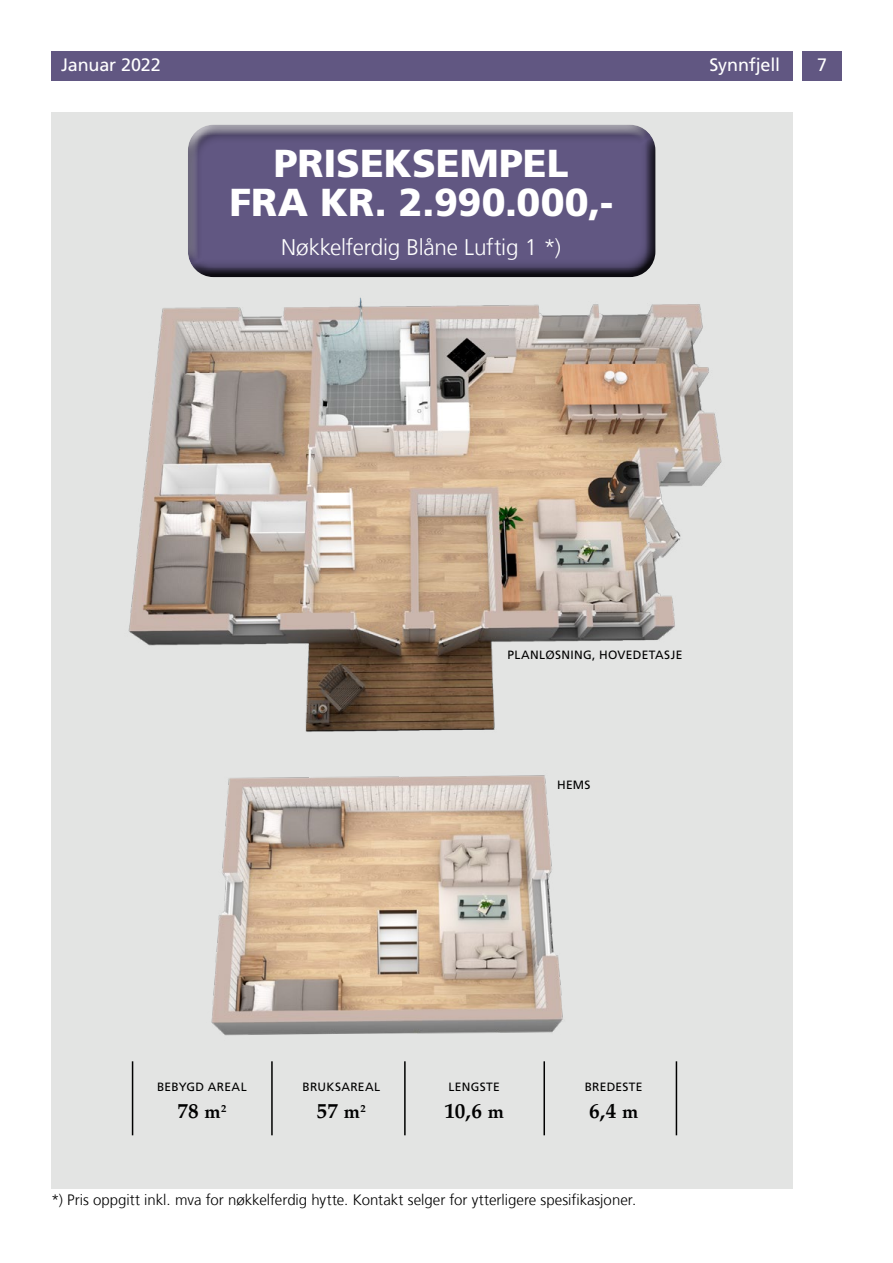
<style>
.page{position:relative;width:893px;height:1263px;background:#fff}
.page>*{position:absolute;margin:0;border:0;box-sizing:border-box;transform-origin:0 0}
.t1{font:900 39px/39px "Frutiger LT Std";color:#fff;text-align:center}
.t2{font:300 22.5px "Frutiger LT Arabic 45";letter-spacing:-.01em;color:#fff}
.t3{font:700 21.15px "Palatino";color:#000}
.t4{font:18px "Frutiger LT Std";letter-spacing:-.01em;color:#fff}
.t5{font:300 15px "Frutiger LT Arabic 45";color:#000}
.t6{font:12px "Frutiger LT Std";letter-spacing:.025em;color:#000}
.s1{font-size:18.15px}
</style>
<div class="page">
<div style="left:51px;top:112px;width:741px;height:1077px;background:#e3e4e3"></div>
<img style="left:128px;top:277px;width:594px;height:455px">
<img style="left:211px;top:775px;width:352px;height:261px">
<div style="left:51px;top:51px;width:741px;height:30px;background:#615782"></div>
<div style="left:802px;top:51px;width:40px;height:30px;background:#615782"></div>
<hr style="left:271px;top:1061px;width:2px;height:74px;background:#000">
<hr style="left:132px;top:1061px;width:1px;height:74px;background:#000">
<hr style="left:676px;top:1061px;width:1px;height:74px;background:#000">
<hr style="left:543px;top:1061px;width:2px;height:74px;background:#000">
<hr style="left:404px;top:1061px;width:2px;height:74px;background:#000">
<div style="left:177px;top:114px;width:483px;height:156px;background:#fff;opacity:.75"></div>
<div style="left:183px;top:131px;width:483px;height:146px;background:#000;opacity:.75"></div>
<p class="t4" style="left:61px;top:54px;width:101px">Januar 2022</p>
<p class="t4" style="left:709px;top:54px;width:72px">Synnfjell</p>
<p class="t4" style="left:817px;top:54px;width:12px">7</p>
<h1 class="t1" style="left:229px;top:143px;width:385px">PRISEKSEMPEL<br>FRA KR. 2.990.000,-</h1>
<h2 class="t2" style="left:281px;top:229px;width:282px">Nøkkelferdig Blåne Luftig 1 *)</h2>
<p class="t6" style="left:507px;top:648px;width:176px">PLANLØSNING, HOVEDETASJE</p>
<p class="t6" style="left:557px;top:778px;width:35px">HEMS</p>
<p class="t6" style="left:157px;top:1080px;width:91px">BEBYGD AREAL</p>
<h3 class="t3" style="left:177px;top:1092px;width:51px">78 <span class="s1">m</span><sup>2</sup></h3>
<p class="t6" style="left:302px;top:1080px;width:79px">BRUKSAREAL</p>
<h3 class="t3" style="left:317px;top:1092px;width:50px">57 <span class="s1">m</span><sup>2</sup></h3>
<p class="t6" style="left:449px;top:1080px;width:53px">LENGSTE</p>
<h3 class="t3" style="left:444px;top:1092px;width:61px">10,6 <span class="s1">m</span></h3>
<p class="t6" style="left:585px;top:1080px;width:59px">BREDESTE</p>
<h3 class="t3" style="left:589px;top:1092px;width:51px">6,4 <span class="s1">m</span></h3>
<p class="t5" style="left:51px;top:1188px;width:587px">*) Pris oppgitt inkl. mva for nøkkelferdig hytte. Kontakt selger for ytterligere spesifikasjoner.</p>
</div>
